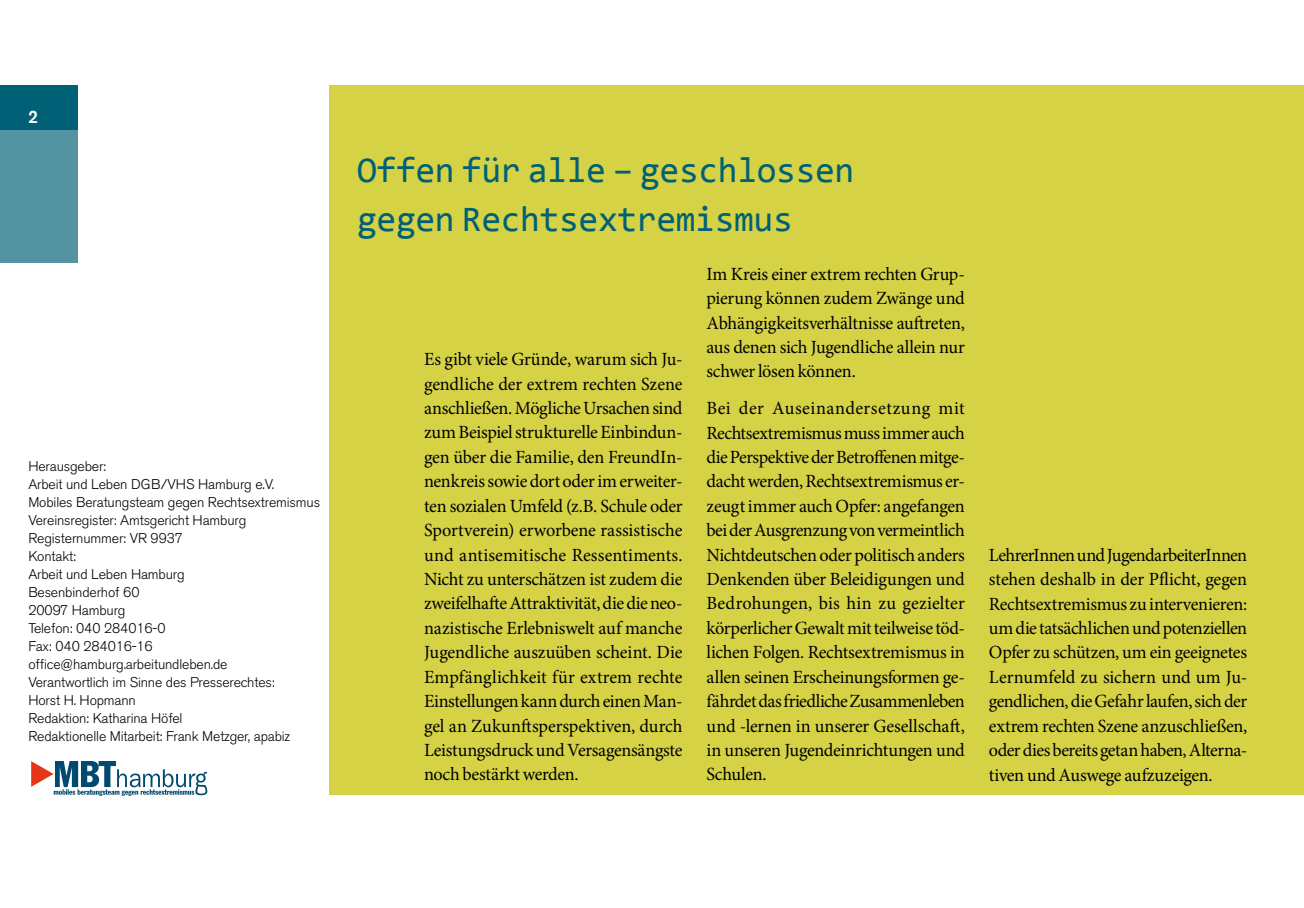
<style>
.page{position:relative;width:1304px;height:908px;background:#fff}
.page>*{position:absolute;margin:0;border:0;box-sizing:border-box;transform-origin:0 0}
.t1{font:36px/48.8px "Consolas";letter-spacing:-.01em;color:#006075}
.t2{font:18.6px/24.4px "Minion Pro";letter-spacing:-.02em;color:#000;text-align:justify}
.t3{font:500 18px "Akzidenz Grotesk BE";color:#fff}
.t4{font:300 14px/18px "Akzidenz Grotesk BE";letter-spacing:-.01em;color:#000}
</style>
<div class="page">
<div style="left:330px;top:85px;width:974px;height:709px;background:#d6d246"></div>
<div style="left:0;top:85px;width:77px;height:177px;background:#5393a2"></div>
<div style="left:0;top:85px;width:77px;height:45px;background:#006075"></div>
<svg style="left:31px;top:761px;width:176px;height:34px"></svg>
<p class="t3" style="left:28px;top:105px;width:11px">2</p>
<p class="t4" style="left:28px;top:457px;width:293px">Herausgeber:<br>Arbeit und Leben DGB/VHS Hamburg e.V.<br>Mobiles Beratungsteam gegen Rechtsextremismus<br>Vereinsregister: Amtsgericht Hamburg<br>Registernummer: VR 9937<br>Kontakt:<br>Arbeit und Leben Hamburg<br>Besenbinderhof 60<br>20097 Hamburg<br>Telefon: 040 284016-0<br>Fax: 040 284016-16 office@hamburg.arbeitundleben.de<br>Verantwortlich im Sinne des Presserechtes:<br>Horst H. Hopmann<br>Redaktion: Katharina Höfel<br>Redaktionelle Mitarbeit: Frank Metzger, apabiz</p>
<h1 class="t1" style="left:357px;top:144px;width:499px">Offen für alle – geschlossen gegen Rechtsextremismus</h1>
<p class="t2" style="left:424px;top:347px;width:260px">Es gibt viele Gründe, warum sich Ju&shy;gendliche der extrem rechten Szene anschließen. Mögliche Ursachen sind zum Beispiel strukturelle Einbindun&shy;gen über die Familie, den FreundIn&shy;nenkreis sowie dort oder im erweiter&shy;ten sozialen Umfeld (z.B. Schule oder Sportverein) erworbene rassistische und antisemitische Ressentiments.<br>Nicht zu unterschätzen ist zudem die zweifelhafte Attraktivität, die die neo&shy;nazistische Erlebniswelt auf manche Jugendliche auszuüben scheint. Die Empfänglichkeit für extrem rechte Einstellungen kann durch einen Man&shy;gel an Zukunftsperspektiven, durch Leistungsdruck und Versagensängste noch bestärkt werden.</p>
<p class="t2" style="left:706px;top:261px;width:260px">Im Kreis einer extrem rechten Grup&shy;pierung können zudem Zwänge und Abhängigkeitsverhältnisse auftreten, aus denen sich Jugendliche allein nur schwer lösen können.</p>
<p class="t2" style="left:706px;top:396px;width:260px">Bei der Auseinandersetzung mit Rechtsextremismus muss immer auch die Perspektive der Betroffenen mitge&shy;dacht werden, Rechtsextremismus er&shy;zeugt immer auch Opfer: angefangen bei der Ausgrenzung von vermeintlich Nichtdeutschen oder politisch anders Denkenden über Beleidigungen und Bedrohungen, bis hin zu gezielter körperlicher Gewalt mit teilweise töd&shy;lichen Folgen. Rechtsextremismus in allen seinen Erscheinungsformen ge&shy;fährdet das friedliche Zusammenleben und -lernen in unserer Gesellschaft, in unseren Jugendeinrichtungen und Schulen.</p>
<p class="t2" style="left:989px;top:542px;width:260px">LehrerInnen und JugendarbeiterInnen stehen deshalb in der Pflicht, gegen Rechtsextremismus zu intervenieren: um die tatsächlichen und potenziellen Opfer zu schützen, um ein geeignetes Lernumfeld zu sichern und um Ju&shy;gendlichen, die Gefahr laufen, sich der extrem rechten Szene anzuschließen, oder dies bereits getan haben, Alterna&shy;tiven und Auswege aufzuzeigen.</p>
</div>
